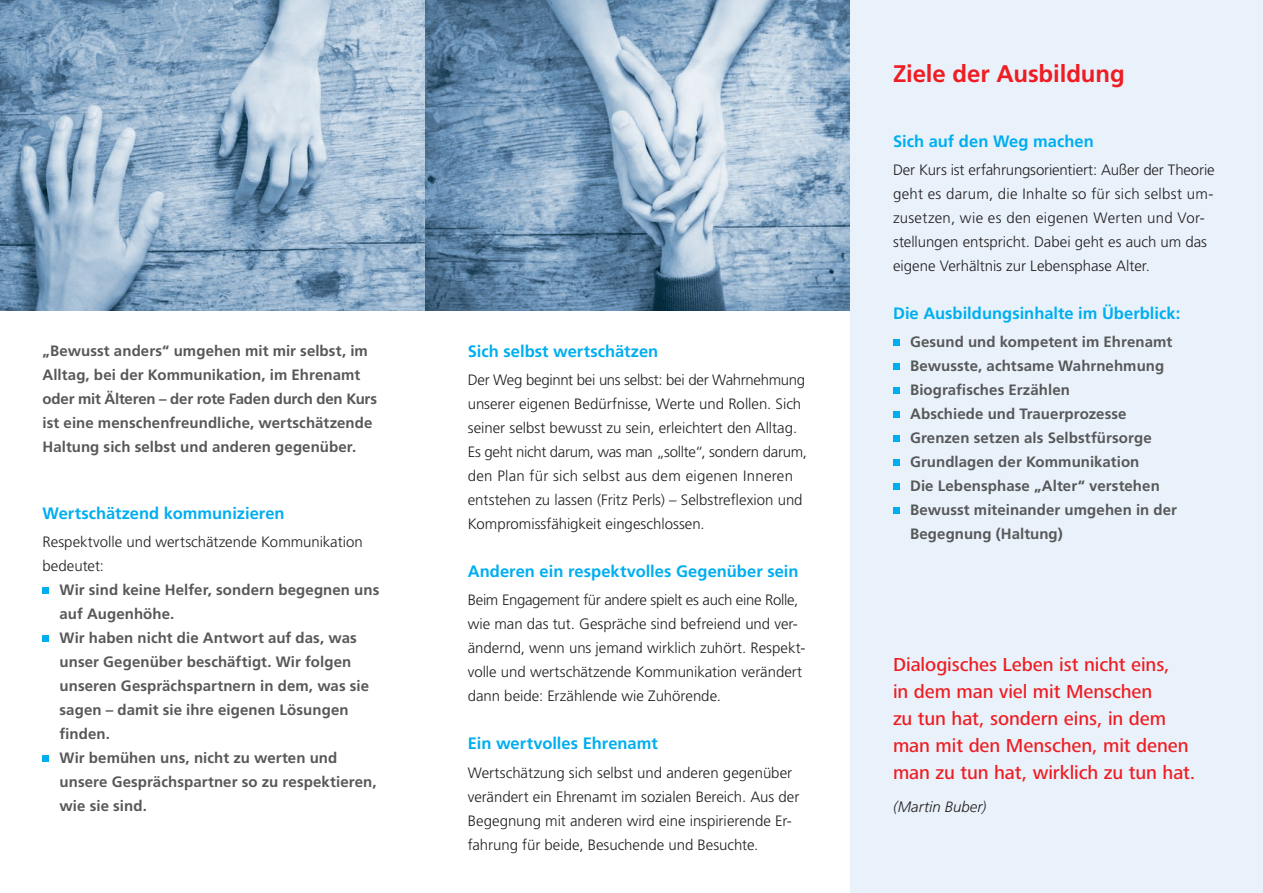
<style>
.page{position:relative;width:1263px;height:893px;background:#fff}
.page>*{position:absolute;margin:0;border:0;box-sizing:border-box;transform-origin:0 0}
.t1{font:700 24px "Frutiger LT Pro";letter-spacing:-.005em;color:#ee1d23}
.t2{font:500 19.5px/27px "Frutiger Next Pro";letter-spacing:-.005em;color:#ee1d23}
.t3{font:700 16.5px "Frutiger LT Pro";color:#00aeef}
.t4{font:300 15px/24px "Frutiger LT Pro";color:#231f20}
.t5{font:700 15px/24px "Frutiger LT Pro";letter-spacing:.005em;color:#57585a}
.t6{font:italic 300 15px "Frutiger";color:#231f20}
</style>
<div class="page">
<img style="left:0;top:0;width:850px;height:310px">
<div style="left:850px;top:0;width:413px;height:893px;background:#e9f2fa"></div>
<div style="left:43px;top:587px;width:6px;height:7px;background:#00aeef"></div>
<div style="left:43px;top:635px;width:6px;height:7px;background:#00aeef"></div>
<div style="left:43px;top:755px;width:6px;height:7px;background:#00aeef"></div>
<div style="left:893px;top:339px;width:6px;height:7px;background:#00aeef"></div>
<div style="left:893px;top:363px;width:6px;height:7px;background:#00aeef"></div>
<div style="left:893px;top:387px;width:6px;height:7px;background:#00aeef"></div>
<div style="left:893px;top:411px;width:6px;height:7px;background:#00aeef"></div>
<div style="left:893px;top:435px;width:6px;height:7px;background:#00aeef"></div>
<div style="left:893px;top:459px;width:6px;height:7px;background:#00aeef"></div>
<div style="left:893px;top:483px;width:6px;height:7px;background:#00aeef"></div>
<div style="left:893px;top:507px;width:6px;height:7px;background:#00aeef"></div>
<p class="t5" style="left:43px;top:339px;width:336px">„Bewusst anders“ umgehen mit mir selbst, im Alltag, bei der Kommunikation, im Ehrenamt oder mit Älteren – der rote Faden durch den Kurs ist eine menschenfreundliche, wertschätzende Haltung sich selbst und anderen gegenüber.</p>
<p class="t3" style="left:43px;top:503px;width:244px">Wertschätzend kommunizieren</p>
<p class="t4" style="left:43px;top:530px;width:322px">Respektvolle und wertschätzende Kommunikation bedeutet:</p>
<p class="t5" style="left:60px;top:578px;width:321px">Wir sind keine Helfer, sondern begegnen uns auf Augenhöhe.<br>Wir haben nicht die Antwort auf das, was unser Gegenüber beschäftigt. Wir folgen unseren Gesprächspartnern in dem, was sie sagen – damit sie ihre eigenen Lösungen finden.<br>Wir bemühen uns, nicht zu werten und unsere Gesprächspartner so zu respektieren, wie sie sind.</p>
<p class="t3" style="left:468px;top:341px;width:192px">Sich selbst wertschätzen</p>
<p class="t4" style="left:468px;top:368px;width:341px">Der Weg beginnt bei uns selbst: bei der Wahrnehmung unserer eigenen Bedürfnisse, Werte und Rollen. Sich seiner selbst bewusst zu sein, erleichtert den Alltag.<br>Es geht nicht darum, was man „sollte“, sondern darum, den Plan für sich selbst aus dem eigenen Inneren entstehen zu lassen (Fritz Perls) – Selbstreflexion und Kompromissfähigkeit eingeschlossen.</p>
<p class="t3" style="left:468px;top:562px;width:332px">Anderen ein respektvolles Gegenüber sein</p>
<p class="t4" style="left:468px;top:588px;width:339px">Beim Engagement für andere spielt es auch eine Rolle, wie man das tut. Gespräche sind befreiend und ver&shy;ändernd, wenn uns jemand wirklich zuhört. Respekt&shy;volle und wertschätzende Kommunikation verändert dann beide: Erzählende wie Zuhörende.</p>
<p class="t3" style="left:468px;top:734px;width:192px">Ein wertvolles Ehrenamt</p>
<p class="t4" style="left:468px;top:760px;width:333px">Wertschätzung sich selbst und anderen gegenüber verändert ein Ehrenamt im sozialen Bereich. Aus der Begegnung mit anderen wird eine inspirierende Er&shy;fahrung für beide, Besuchende und Besuchte.</p>
<h1 class="t1" style="left:893px;top:59px;width:233px">Ziele der Ausbildung</h1>
<p class="t3" style="left:893px;top:131px;width:202px">Sich auf den Weg machen</p>
<p class="t4" style="left:893px;top:158px;width:323px">Der Kurs ist erfahrungsorientiert: Außer der Theorie geht es darum, die Inhalte so für sich selbst um&shy;zusetzen, wie es den eigenen Werten und Vor&shy;stellungen entspricht. Dabei geht es auch um das eigene Verhältnis zur Lebensphase Alter.</p>
<p class="t3" style="left:893px;top:304px;width:289px">Die Ausbildungsinhalte im Überblick:</p>
<p class="t5" style="left:910px;top:330px;width:269px">Gesund und kompetent im Ehrenamt<br>Bewusste, achtsame Wahrnehmung<br>Biografisches Erzählen<br>Abschiede und Trauerprozesse<br>Grenzen setzen als Selbstfürsorge<br>Grundlagen der Kommunikation<br>Die Lebensphase „Alter“ verstehen<br>Bewusst miteinander umgehen in der<br>Begegnung (Haltung)</p>
<h2 class="t2" style="left:893px;top:651px;width:304px">Dialogisches Leben ist nicht eins,<br>in dem man viel mit Menschen<br>zu tun hat, sondern eins, in dem man mit den Menschen, mit denen man zu tun hat, wirklich zu tun hat.</h2>
<p class="t6" style="left:893px;top:798px;width:95px">(Martin Buber)</p>
</div>
